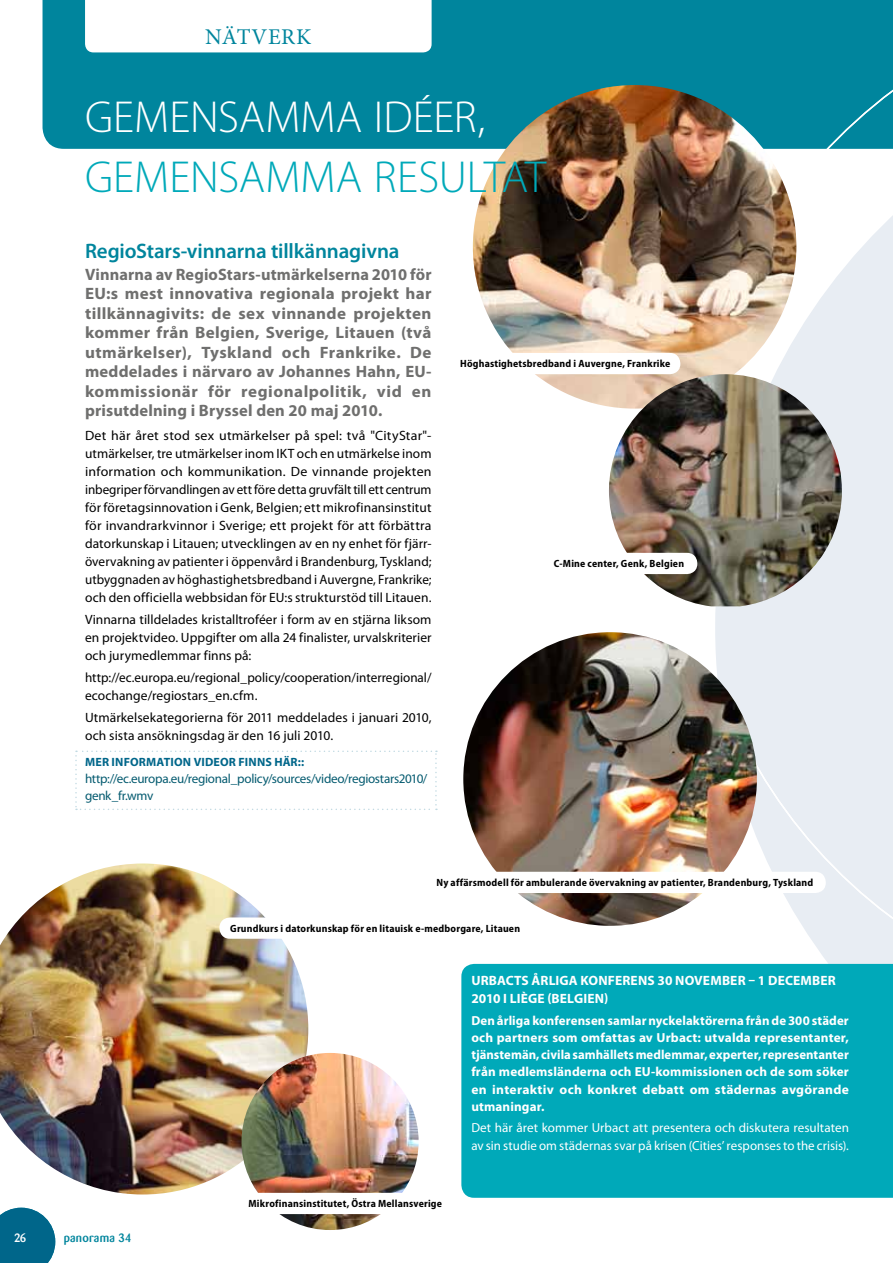
<style>
.page{position:relative;width:893px;height:1263px;background:#fff}
.page>*{position:absolute;margin:0;border:0;box-sizing:border-box;transform-origin:0 0}
.t1{font:300 45px "Myriad Pro";color:#00a9b9}
.t2{font:300 45px "Myriad Pro";color:#fff}
.t3{font:22.5px "Minion Pro";color:#00859d}
.t4{font:600 21px "Myriad Pro";letter-spacing:-.005em;color:#00859d}
.t5{font:700 16.5px/19.5px "Myriad Pro";letter-spacing:.015em;color:#6f6f6e;text-align:justify}
.t6{font:13.5px/18px "Myriad Pro";letter-spacing:.005em;color:#000;text-align:justify}
.t7{font:700 13.5px "Myriad Pro";letter-spacing:.01em;color:#fff}
.t8{font:700 13.2px/17.2px "Myriad Pro";letter-spacing:.015em;color:#fff;text-align:justify}
.t9{font:13.2px/17.2px "Myriad Pro";letter-spacing:.005em;color:#fff}
.t10{font:13.2px/17px "Myriad Pro";letter-spacing:-.025em;color:#055b70}
.t11{font:700 12px "Myriad Pro";letter-spacing:.015em;color:#00668a}
.t12{font:500 12px "Barmeno";letter-spacing:.02em;color:#00859d}
.t13{font:500 12px "Barmeno";color:#fff}
.t14{font:700 semi-condensed 10.5px "Myriad Pro";letter-spacing:.02em;color:#000}
</style>
<div class="page">
<div style="left:43px;top:0;width:643px;height:149px;background:#00859d"></div>
<svg style="left:686px;top:0;width:207px;height:964px"></svg>
<img style="left:473px;top:85px;width:323px;height:324px;border-radius:162px">
<img style="left:609px;top:374px;width:233px;height:232px">
<img style="left:463px;top:632px;width:294px;height:294px;border-radius:147px">
<svg style="left:0;top:1208px;width:55px;height:55px;background:#1a7596"></svg>
<img style="left:0;top:863px;width:308px;height:331px">
<img style="left:242px;top:1053px;width:177px;height:177px;border-radius:89px">
<svg style="left:85px;top:0;width:347px;height:52px"></svg>
<div style="left:461px;top:964px;width:432px;height:234px;background:#00a9b9"></div>
<svg style="left:75px;top:750px;width:362px;height:60px"></svg>
<div style="left:439px;top:353px;width:241px;height:21px;background:#fff;border-radius:11px"></div>
<div style="left:501px;top:553px;width:196px;height:21px;background:#fff;border-radius:11px"></div>
<div style="left:405px;top:872px;width:421px;height:21px;background:#fff;border-radius:11px"></div>
<div style="left:219px;top:917px;width:332px;height:22px;background:#fff;border-radius:11px"></div>
<div style="left:184px;top:1193px;width:268px;height:21px;background:#fff;border-radius:11px"></div>
<h2 class="t3" style="left:205px;top:21px;width:78px">NÄTVERK</h2>
<h1 class="t2" style="left:85px;top:92px;width:27px">GEME</h1>
<h1 class="t2" style="left:190px;top:92px;width:58px">NSAMMA</h1>
<h1 class="t2" style="left:374px;top:92px;width:113px">IDÉER,</h1>
<h1 class="t1" style="left:85px;top:152px;width:163px">GEMENSAMMA</h1>
<h1 class="t1" style="left:374px;top:152px;width:23px">RESULTAT</h1>
<h3 class="t4" style="left:85px;top:238px;width:316px">RegioStars-vinnarna tillkännagivna</h3>
<p class="t5" style="left:85px;top:264px;width:348px">Vinnarna av RegioStars-utmärkelserna 2010 för EU:s mest innovativa regionala projekt har tillkännagivits: de sex vinnande projekten kommer från Belgien, Sverige, Litauen (två utmärkelser), Tyskland och Frankrike. De meddelades i närvaro av Johannes Hahn, EU&shy;kommissionär för regionalpolitik, vid en prisutdelning i Bryssel den 20 maj 2010.</p>
<p class="t6" style="left:85px;top:426px;width:348px">Det här året stod sex utmärkelser på spel: två "CityStar"- utmärkelser, tre utmärkelser inom IKT och en utmärkelse inom information och kommunikation. De vinnande projekten inbegriper förvandlingen av ett före detta gruvfält till ett centrum för företagsinnovation i Genk, Belgien; ett mikrofinansinstitut för invandrarkvinnor i Sverige; ett projekt för att förbättra datorkunskap i Litauen; utvecklingen av en ny enhet för fjärr&shy;övervakning av patienter i öppenvård i Brandenburg, Tyskland; utbyggnaden av höghastighetsbredband i Auvergne, Frankrike; och den officiella webbsidan för EU:s strukturstöd till Litauen.</p>
<p class="t6" style="left:85px;top:610px;width:348px">Vinnarna tilldelades kristalltroféer i form av en stjärna liksom en projektvideo. Uppgifter om alla 24 finalister, urvalskriterier och jurymedlemmar finns på:</p>
<p class="t6" style="left:85px;top:668px;width:348px">http://ec.europa.eu/regional_policy/cooperation/interregional/ ecochange/regiostars_en.cfm.</p>
<p class="t6" style="left:85px;top:709px;width:348px">Utmärkelsekategorierna för 2011 meddelades i januari 2010, och sista ansökningsdag är den 16 juli 2010.</p>
<p class="t11" style="left:85px;top:754px;width:63px">Mer informa</p>
<p class="t11" style="left:164px;top:754px;width:142px">tion Videor finns här::</p>
<p class="t10" style="left:85px;top:770px;width:344px">http://ec.europa.eu/regional_policy/sources/video/regiostars2010/ genk_fr.wmv</p>
<p class="t14" style="left:460px;top:358px;width:212px">Höghastighetsbredband i Auvergne, Frankrike</p>
<p class="t14" style="left:554px;top:558px;width:132px">C-Mine center, Genk, Belgien</p>
<p class="t14" style="left:436px;top:877px;width:378px">Ny affärsmodell för ambulerande övervakning av patienter, Brandenburg, Tyskland</p>
<p class="t14" style="left:230px;top:922px;width:291px">Grundkurs i datorkunskap för en litauisk e-medborgare, Litauen</p>
<p class="t13" style="left:14px;top:1231px;width:14px">26</p>
<p class="t12" style="left:64px;top:1230px;width:69px">panorama 34</p>
<p class="t14" style="left:249px;top:1198px;width:195px">Mikrofinansinstitutet, Östra Mellansverige</p>
<p class="t7" style="left:471px;top:972px;width:119px">URBACTS ÅRLIGA KONF</p>
<p class="t7" style="left:615px;top:972px;width:89px">ERENS 30 november</p>
<p class="t7" style="left:748px;top:972px;width:30px">– 1 december</p>
<p class="t7" style="left:471px;top:990px;width:139px">2010 i Liège (Belgien)</p>
<p class="t8" style="left:471px;top:1011px;width:379px">Den årliga konferensen samlar nyckelaktörerna från de 300 städer och partners som omfattas av Urbact: utvalda representanter, tjänstemän, civila samhällets medlemmar, experter, representanter från medlemsländerna och EU-kommissionen och de som söker en interaktiv och konkret debatt om städernas avgörande utmaningar.</p>
<p class="t9" style="left:471px;top:1119px;width:379px">Det här året kommer Urbact att presentera och diskutera resultaten av sin studie om städernas svar på krisen (Cities’ responses to the crisis).</p>
</div>
